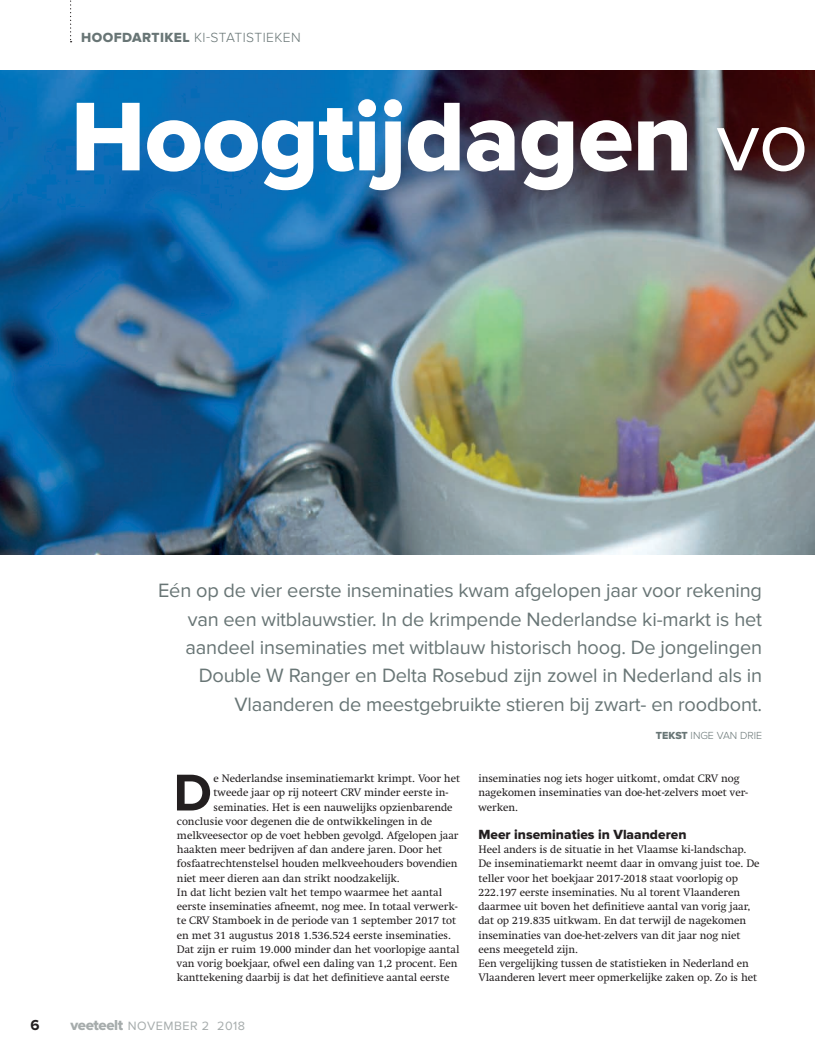
<style>
.page{position:relative;width:815px;height:1052px;background:#fff}
.page>*{position:absolute;margin:0;border:0;box-sizing:border-box;transform-origin:0 0}
.t1{font:101.25px "Proxima Nova Extrabld";letter-spacing:-.01em;color:#fff}
.t2{font:700 53.62px "Proxima Nova";color:#231f20}
.t3{font:20px/28.5px "Proxima Nova";letter-spacing:-.01em;color:#687575;text-align:right}
.t4{font:700 15px "Proxima Nova";color:#231f20}
.t5{font:13.75px "Proxima Nova Extrabld";color:#231f20}
.t6{font:300 13.75px "Proxima Nova";letter-spacing:.03em;color:#687575}
.t7{font:12.5px "Proxima Nova";color:#a6acac}
.t8{font:11px/14.2px "Swift LT Pro";letter-spacing:-.005em;color:#231f20}
.t9{font:300 10.62px "Proxima Nova";color:#687575}
.s1{font-family:"Proxima Nova Extrabld";font-weight:400}
.s2{font-family:"Proxima Nova";font-size:87.5px}
.s3{font-family:"Proxima Nova Extrabld";font-size:15px}
</style>
<div class="page">
<img style="left:0;top:71px;width:814px;height:483px">
<svg style="left:70px;top:0;width:2px;height:42px"></svg>
<p class="t6" style="left:81px;top:30px;width:221px"><span class="s1">HOOFDARTIKEL</span> KI-STATISTIEKEN</p>
<h1 class="t1" style="left:71px;top:78px;width:739px">Hoogtijdagen <span class="s2">vo</span></h1>
<p class="t3" style="left:158px;top:576px;width:605px">Eén op de vier eerste inseminaties kwam afgelopen jaar voor rekening van een witblauwstier. In de krimpende Nederlandse ki-markt is het aandeel inseminaties met witblauw historisch hoog. De jongelingen Double W Ranger en Delta Rosebud zijn zowel in Nederland als in Vlaanderen de meestgebruikte stieren bij zwart- en roodbont.</p>
<h2 class="t2" style="left:173px;top:762px;width:40px">D</h2>
<p class="t8" style="left:213px;top:771px;width:248px">e Nederlandse inseminatiemarkt krimpt. Voor het</p>
<p class="t8" style="left:213px;top:785px;width:236px">tweede jaar op rĳ noteert CRV minder eerste in-</p>
<p class="t8" style="left:213px;top:799px;width:240px">seminaties. Het is een nauwelĳks opzienbarende</p>
<p class="t8" style="left:177px;top:814px;width:257px">conclusie voor degenen die de ontwikkelingen in de</p>
<p class="t8" style="left:177px;top:828px;width:283px">melkveesector op de voet hebben gevolgd. Afgelopen jaar</p>
<p class="t8" style="left:177px;top:842px;width:267px">haakten meer bedrĳven af dan andere jaren. Door het</p>
<p class="t8" style="left:177px;top:856px;width:282px">fosfaatrechtenstelsel houden melkveehouders bovendien</p>
<p class="t8" style="left:177px;top:871px;width:224px">niet meer dieren aan dan strikt noodzakelĳk.</p>
<p class="t8" style="left:177px;top:885px;width:266px">In dat licht bezien valt het tempo waarmee het aantal</p>
<p class="t8" style="left:177px;top:899px;width:282px">eerste inseminaties afneemt, nog mee. In totaal verwerk-</p>
<p class="t8" style="left:177px;top:913px;width:280px">te CRV Stamboek in de periode van 1 september 2017 tot</p>
<p class="t8" style="left:177px;top:927px;width:275px">en met 31 augustus 2018 1.536.524 eerste inseminaties.</p>
<p class="t8" style="left:177px;top:942px;width:284px">Dat zĳn er ruim 19.000 minder dan het voorlopige aantal</p>
<p class="t8" style="left:177px;top:956px;width:282px">van vorig boekjaar, ofwel een daling van 1,2 procent. Een</p>
<p class="t8" style="left:177px;top:970px;width:274px">kanttekening daarbĳ is dat het definitieve aantal eerste</p>
<h3 class="t4" style="left:31px;top:1016px;width:11px">6</h3>
<p class="t7" style="left:71px;top:1018px;width:176px"><span class="s3">veeteelt</span> NOVEMBER 2 2018</p>
<p class="t9" style="left:655px;top:730px;width:108px"><span class="s1">TEKST</span> INGE VAN DRIE</p>
<p class="t8" style="left:478px;top:771px;width:271px">inseminaties nog iets hoger uitkomt, omdat CRV nog nagekomen inseminaties van doe-het-zelvers moet ver&shy;werken.</p>
<p class="t5" style="left:478px;top:826px;width:209px">Meer inseminaties in Vlaanderen</p>
<p class="t8" style="left:478px;top:842px;width:282px">Heel anders is de situatie in het Vlaamse ki-landschap.<br>De inseminatiemarkt neemt daar in omvang juist toe. De teller voor het boekjaar 2017-2018 staat voorlopig op 222.197 eerste inseminaties. Nu al torent Vlaanderen daarmee uit boven het definitieve aantal van vorig jaar, dat op 219.835 uitkwam. En dat terwĳl de nagekomen inseminaties van doe-het-zelvers van dit jaar nog niet eens meegeteld zĳn.<br>Een vergelĳking tussen de statistieken in Nederland en Vlaanderen levert meer opmerkelĳke zaken op. Zo is het</p>
</div>
